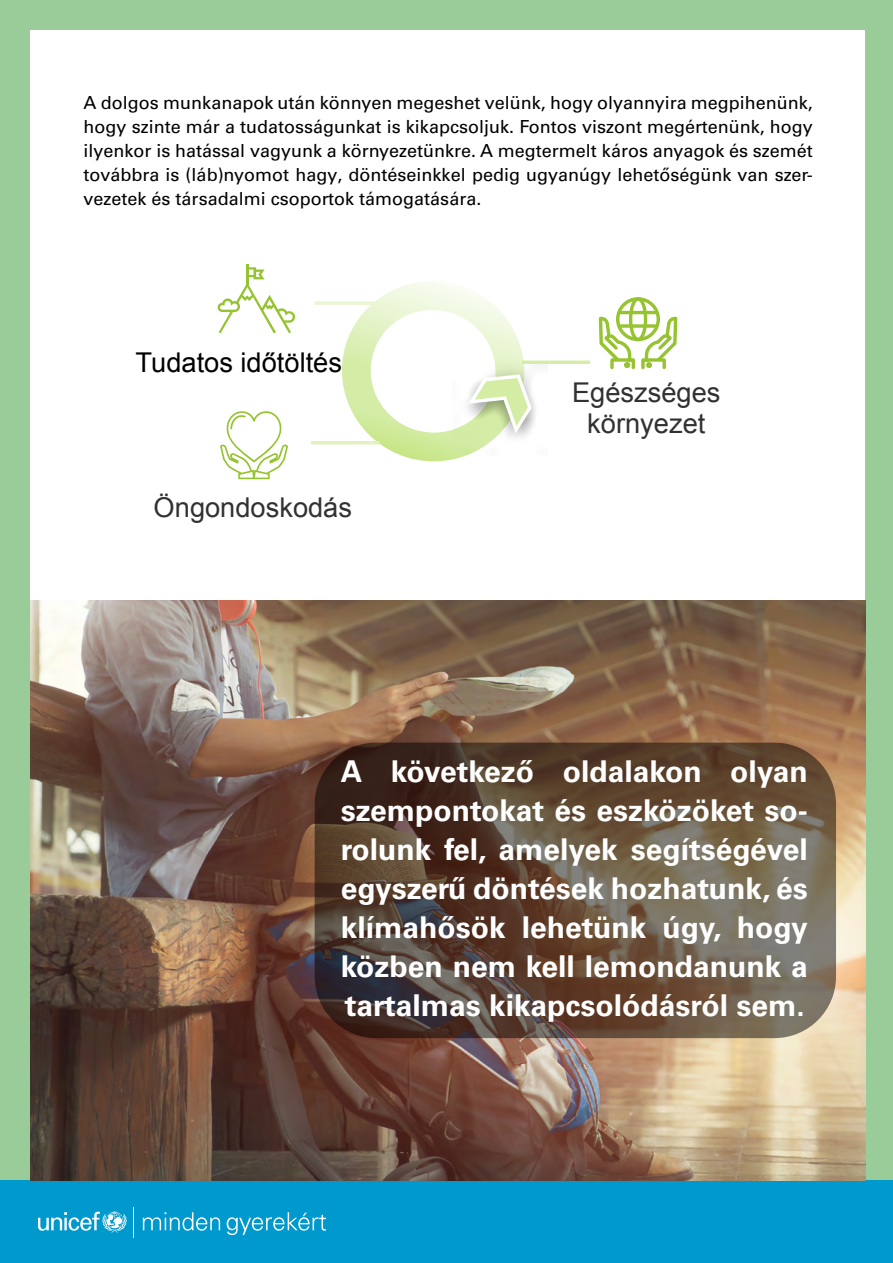
<style>
.page{position:relative;width:893px;height:1263px;background:#fff}
.page>*{position:absolute;margin:0;border:0;box-sizing:border-box;transform-origin:0 0}
.t1{font:700 30px/39px "Univers LT Pro 65";color:#fff;text-align:justify}
.t2{font:27.3px/30.6px "Arial";color:#313131;text-align:center}
.t3{font:27.3px "Arial";color:#000}
.t4{font:18px/24px "Univers LT Pro 55 Roman";color:#000;text-align:justify}
</style>
<div class="page">
<div style="left:0;top:0;width:893px;height:1180px;background:#9c9"></div>
<div style="left:31px;top:31px;width:834px;height:1160px;background:#fff"></div>
<div style="left:0;top:1180px;width:893px;height:83px;background:#0099cd"></div>
<svg style="left:38px;top:1211px;width:89px;height:22px"></svg>
<hr style="left:133px;top:1207px;width:1px;height:31px;background:#fff">
<svg style="left:143px;top:1212px;width:77px;height:18px"></svg>
<svg style="left:227px;top:1212px;width:99px;height:23px"></svg>
<img style="left:31px;top:601px;width:835px;height:579px">
<svg style="left:315px;top:743px;width:521px;height:295px;background:#5f4c3c"></svg>
<svg style="left:220px;top:411px;width:68px;height:68px"></svg>
<div style="left:610px;top:358px;width:25px;height:11px;border:3px solid #96c430"></div>
<svg style="left:598px;top:316px;width:34px;height:52px"></svg>
<div style="left:641px;top:358px;width:25px;height:11px;border:3px solid #96c430"></div>
<svg style="left:644px;top:315px;width:34px;height:53px"></svg>
<div style="left:616px;top:297px;width:44px;height:44px;border:3px solid #96c430;border-radius:50%"></div>
<div style="left:629px;top:297px;width:18px;height:44px;border:3px solid #96c430;border-radius:50%"></div>
<svg style="left:619px;top:324px;width:38px;height:4px"></svg>
<hr style="left:619px;top:311px;width:38px;height:3px;background:#96c430">
<svg style="left:315px;top:301px;width:16px;height:4px"></svg>
<hr style="left:311px;top:441px;width:68px;height:3px;background:#e1f1bf">
<hr style="left:246px;top:265px;width:2px;height:20px;background:#96c430">
<svg style="left:218px;top:267px;width:77px;height:66px"></svg>
<svg style="left:535px;top:360px;width:55px;height:4px"></svg>
<svg style="left:331px;top:281px;width:204px;height:181px"></svg>
<p class="t4" style="left:84px;top:90px;width:731px">A dolgos munkanapok után könnyen megeshet velünk, hogy olyannyira megpihenünk, hogy szinte már a tudatosságunkat is kikapcsoljuk. Fontos viszont megértenünk, hogy ilyenkor is hatással vagyunk a környezetünkre. A megtermelt káros anyagok és szemét továbbra is (láb)nyomot hagy, döntéseinkkel pedig ugyanúgy lehetőségünk van szer&shy;vezetek és társadalmi csoportok támogatására.</p>
<h2 class="t3" style="left:136px;top:345px;width:208px">Tudatos időtöltés</h2>
<h2 class="t2" style="left:154px;top:492px;width:200px">Öngondoskodás</h2>
<h2 class="t2" style="left:572px;top:378px;width:150px">Egészséges környezet</h2>
<h1 class="t1" style="left:341px;top:752px;width:469px">A következő oldalakon olyan szempontokat és eszközöket so&shy;rolunk fel, amelyek segítségével egyszerű döntések hozhatunk, és klímahősök lehetünk úgy, hogy közben nem kell lemondanunk a tartalmas kikapcsolódásról sem.</h1>
</div>
